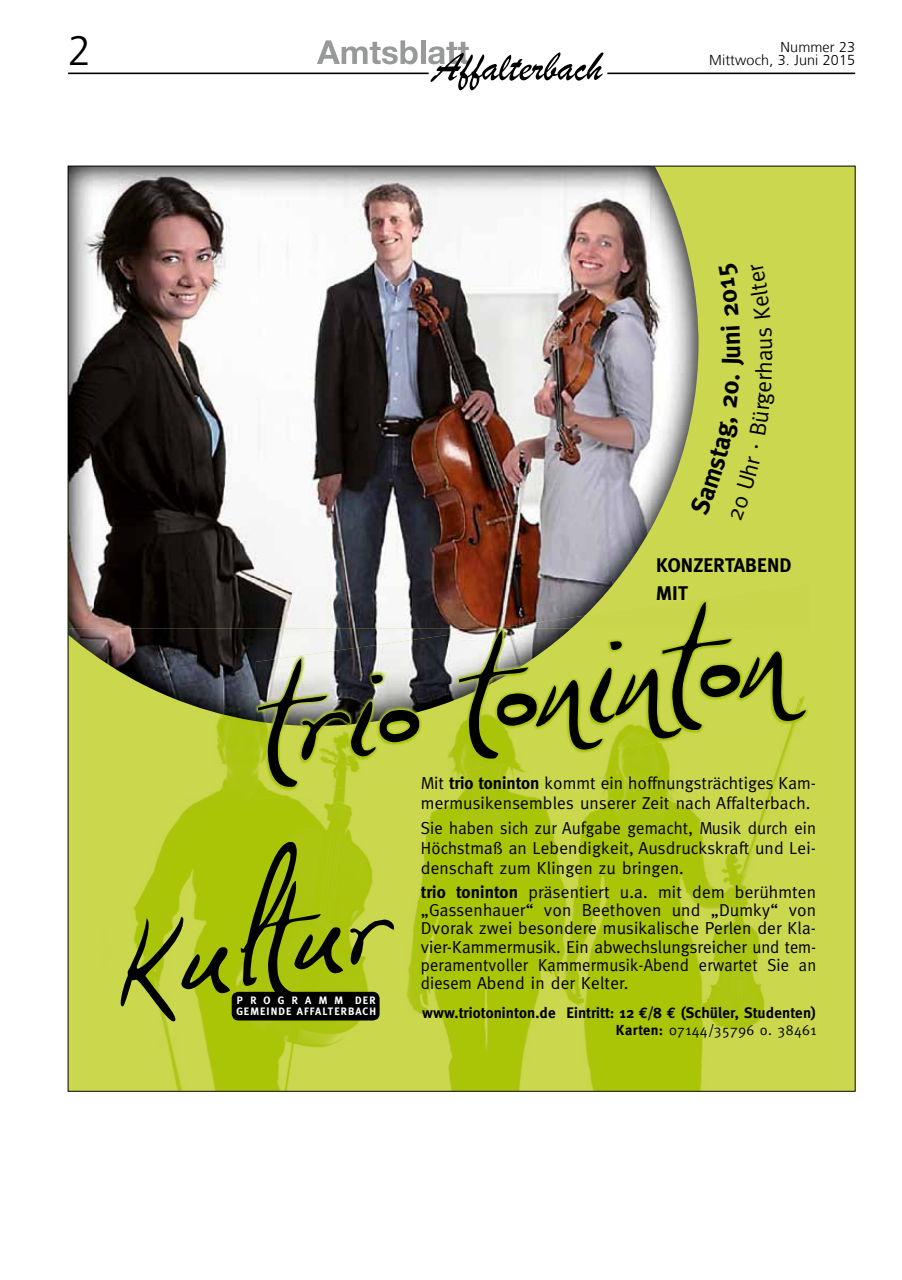
<style>
.page{position:relative;width:902px;height:1280px;background:#fff}
.page>*{position:absolute;margin:0;border:0;box-sizing:border-box;transform-origin:0 0}
.t1{font:103.05px "Memoria";color:#000}
.t2{font:94.95px "Memoria";color:#000}
.t3{font:300 41.55px "Frutiger";color:#000}
.t4{font:700 25.8px "Meta";color:#000}
.t5{font:22.95px "Meta";color:#000}
.t6{font:700 19.8px/27.9px "Meta";letter-spacing:.01em;color:#000}
.t7{font:17.4px/18.3px "Meta";letter-spacing:.01em;color:#000}
.t8{font:17.4px/20.1px "Meta";letter-spacing:.01em;color:#000;text-align:justify;scale:.96 1}
.t9{font:700 15.3px "Meta";letter-spacing:.01em;color:#000}
.t10{font:300 14.4px/12.8px "Frutiger";letter-spacing:.01em;color:#000;text-align:right}
.t11{font:14.4px "Meta";letter-spacing:.03em;color:#000}
.t12{font:700 10.8px/10.8px "Meta";letter-spacing:.1em;color:#fff}
.s1{font-weight:700}
.s2{font-family:"Euro Mono"}
</style>
<div class="page">
<hr style="left:68px;top:73px;width:360px;height:1px;background:#000">
<hr style="left:607px;top:73px;width:248px;height:1px;background:#000">
<svg style="left:317px;top:40px;width:100px;height:24px"></svg>
<div style="left:420px;top:40px;width:5px;height:24px;background:#989999"></div>
<svg style="left:428px;top:42px;width:175px;height:48px"></svg>
<div style="left:68px;top:166px;width:786px;height:925px;background:#cbd74e"></div>
<img style="left:133px;top:629px;width:637px;height:460px">
<img style="left:70px;top:168px;width:580px;height:461px">
<img style="left:650px;top:168px;width:48px;height:362px">
<img style="left:70px;top:629px;width:96px;height:66px">
<div style="left:232px;top:992px;width:147px;height:28px;background:#000;border-radius:7px"></div>
<img style="left:571px;top:584px;width:137px;height:45px">
<img style="left:255px;top:629px;width:553px;height:170px">
<img style="left:492px;top:616px;width:92px;height:13px">
<img style="left:255px;top:629px;width:316px;height:97px">
<svg style="left:689px;top:359px;width:10px;height:162px"></svg>
<h3 class="t3" style="left:68px;top:27px;width:25px">2</h3>
<p class="t10" style="left:709px;top:41px;width:147px">Nummer 23<br>Mittwoch, 3. Juni 2015</p>
<h3 class="t4" style="left:716px;top:359px;width:16px;rotate:-90deg">u</h3>
<h3 class="t5" style="left:750px;top:361px;width:13px;rotate:-90deg">a</h3>
<p class="t6" style="left:656px;top:551px;width:137px">KONZERTABEND<br>MIT</p>
<h1 class="t1" style="left:247px;top:673px;width:535px;rotate:-8deg">trio toninton</h1>
<p class="t7" style="left:421px;top:772px;width:397px;line-height:20.1px">Mit <span class="s1">trio toninton</span> kommt ein hoffnungsträchtiges Kam&shy;mermusikensembles unserer Zeit nach Affalterbach.</p>
<p class="t8" style="left:421px;top:818px;width:413px">Sie haben sich zur Aufgabe gemacht, Musik durch ein Höchstmaß an Lebendigkeit, Ausdruckskraft und Lei&shy;denschaft zum Klingen zu bringen.</p>
<p class="t7" style="left:421px;top:882px;width:397px;text-align:justify"><span class="s1">trio toninton</span> präsentiert u.a. mit dem berühmten „Gassenhauer“ von Beethoven und „Dumky“ von Dvorak zwei besondere musikalische Perlen der Kla&shy;vier-Kammermusik. Ein abwechslungsreicher und tem&shy;peramentvoller Kammermusik-Abend erwartet Sie an diesem Abend in der Kelter.</p>
<p class="t9" style="left:422px;top:1004px;width:395px">www.triotoninton.de Eintritt: 12 <span class="s2">€</span>/8 <span class="s2">€</span> (Schüler, Studenten)</p>
<p class="t11" style="left:615px;top:1022px;width:202px"><span class="s1">Karten:</span> 07144/35796 o. 38461</p>
<h2 class="t2" style="left:106px;top:920px;width:277px;rotate:-10deg">Kultur</h2>
<p class="t12" style="left:236px;top:995px;width:141px">PROGRAMM DER<br>GEMEINDE AFFALTERBACH</p>
</div>
